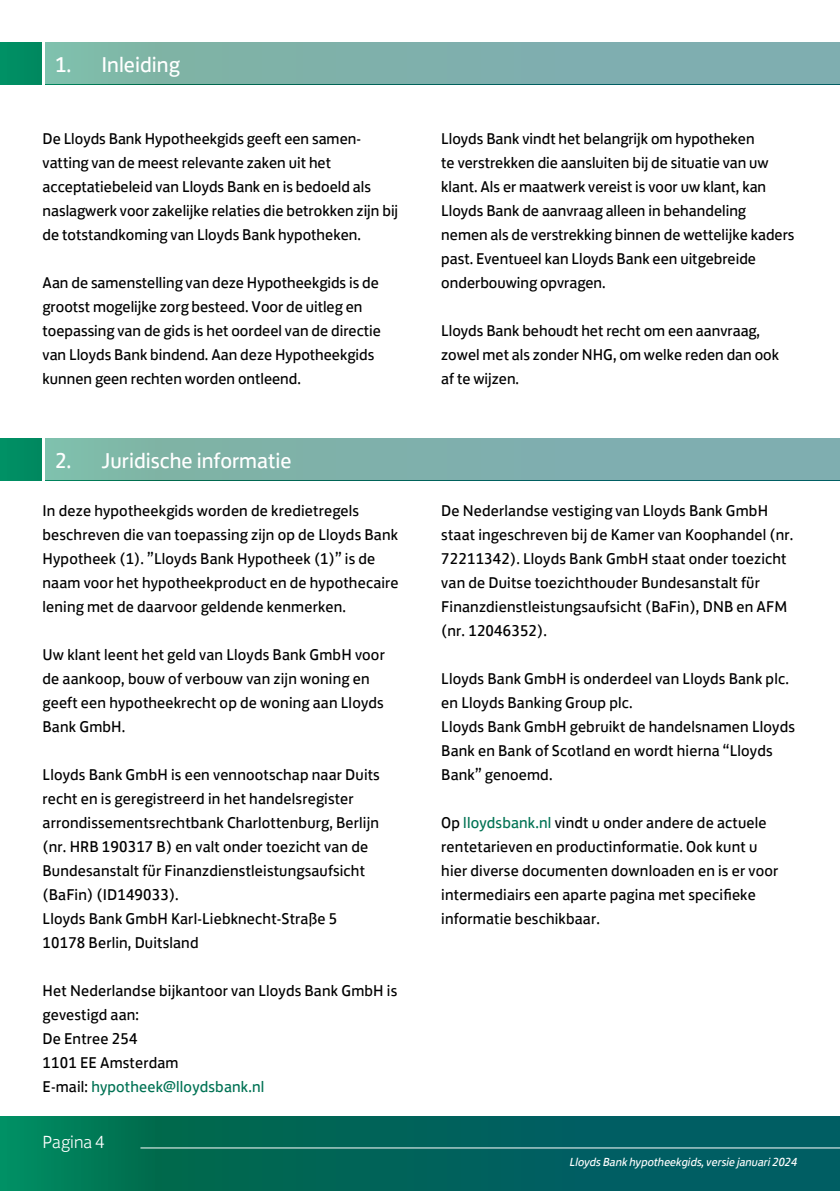
<style>
.page{position:relative;width:840px;height:1191px;background:#fff}
.page>*{position:absolute;margin:0;border:0;box-sizing:border-box;transform-origin:0 0}
.t1{font:22px "Lloyds Bank Jack";color:#fff}
.t2{font:300 18px "Lloyds Bank Jack";color:#fff}
.t3{font:16px/24px "Lloyds Bank Jack";letter-spacing:.01em;color:#000}
.t4{font:italic 12px "Lloyds Bank Jack";letter-spacing:-.01em;color:#fff}
.s1{color:#007254}
</style>
<div class="page">
<svg style="left:0;top:1116px;width:839px;height:75px;background:#01675b"></svg>
<hr style="left:140px;top:1147px;width:699px;height:1px;background:#fff">
<div style="left:0;top:43px;width:839px;height:41px;background:#008c62"></div>
<div style="left:45px;top:43px;width:794px;height:41px;background:#7fb0ad"></div>
<hr style="left:43px;top:42px;width:2px;height:42px;background:#fff">
<div style="left:0;top:439px;width:839px;height:41px;background:#008c62"></div>
<div style="left:45px;top:439px;width:794px;height:41px;background:#7fb0ad"></div>
<hr style="left:43px;top:438px;width:2px;height:42px;background:#fff">
<h1 class="t1" style="left:55px;top:46px;width:126px">1. Inleiding</h1>
<p class="t3" style="left:43px;top:125px;width:357px">De Lloyds Bank Hypotheekgids geeft een samen&shy;vatting van de meest relevante zaken uit het acceptatiebeleid van Lloyds Bank en is bedoeld als naslagwerk voor zakelijke relaties die betrokken zijn bij de totstandkoming van Lloyds Bank hypotheken.</p>
<p class="t3" style="left:43px;top:269px;width:340px">Aan de samenstelling van deze Hypotheekgids is de grootst mogelijke zorg besteed. Voor de uitleg en toepassing van de gids is het oordeel van de directie van Lloyds Bank bindend. Aan deze Hypotheekgids kunnen geen rechten worden ontleend.</p>
<h1 class="t1" style="left:55px;top:442px;width:238px">2. Juridische informatie</h1>
<p class="t3" style="left:43px;top:497px;width:357px">In deze hypotheekgids worden de kredietregels beschreven die van toepassing zijn op de Lloyds Bank Hypotheek (1). ”Lloyds Bank Hypotheek (1)” is de naam voor het hypotheekproduct en de hypothecaire lening met de daarvoor geldende kenmerken.</p>
<p class="t3" style="left:43px;top:641px;width:343px">Uw klant leent het geld van Lloyds Bank GmbH voor de aankoop, bouw of verbouw van zijn woning en geeft een hypotheekrecht op de woning aan Lloyds Bank GmbH.</p>
<p class="t3" style="left:43px;top:761px;width:338px">Lloyds Bank GmbH is een vennootschap naar Duits recht en is geregistreerd in het handelsregister arrondissementsrechtbank Charlottenburg, Berlijn (nr. HRB 190317 B) en valt onder toezicht van de Bundesanstalt für Finanzdienstleistungsaufsicht (BaFin) (ID149033).<br>Lloyds Bank GmbH Karl-Liebknecht-Straße 5<br>10178 Berlin, Duitsland</p>
<p class="t3" style="left:43px;top:977px;width:356px">Het Nederlandse bijkantoor van Lloyds Bank GmbH is gevestigd aan:<br>De Entree 254<br>1101 EE Amsterdam<br>E-mail: <span class="s1">hypotheek@lloydsbank.nl</span></p>
<p class="t2" style="left:43px;top:1127px;width:63px">Pagina 4</p>
<p class="t3" style="left:441px;top:125px;width:354px">Lloyds Bank vindt het belangrijk om hypotheken<br>te verstrekken die aansluiten bij de situatie van uw klant. Als er maatwerk vereist is voor uw klant, kan Lloyds Bank de aanvraag alleen in behandeling nemen als de verstrekking binnen de wettelijke kaders past. Eventueel kan Lloyds Bank een uitgebreide onderbouwing opvragen.</p>
<p class="t3" style="left:441px;top:317px;width:339px">Lloyds Bank behoudt het recht om een aanvraag, zowel met als zonder NHG, om welke reden dan ook af te wijzen.</p>
<p class="t3" style="left:441px;top:497px;width:353px">De Nederlandse vestiging van Lloyds Bank GmbH staat ingeschreven bij de Kamer van Koophandel (nr.<br>72211342). Lloyds Bank GmbH staat onder toezicht van de Duitse toezichthouder Bundesanstalt für Finanzdienstleistungsaufsicht (BaFin), DNB en AFM (nr. 12046352).</p>
<p class="t3" style="left:441px;top:665px;width:355px">Lloyds Bank GmbH is onderdeel van Lloyds Bank plc. en Lloyds Banking Group plc.<br>Lloyds Bank GmbH gebruikt de handelsnamen Lloyds Bank en Bank of Scotland en wordt hierna “Lloyds Bank” genoemd.</p>
<p class="t3" style="left:441px;top:809px;width:338px">Op <span class="s1">lloydsbank.nl</span> vindt u onder andere de actuele rentetarieven en productinformatie. Ook kunt u hier diverse documenten downloaden en is er voor intermediairs een aparte pagina met specifieke informatie beschikbaar.</p>
<p class="t4" style="left:569px;top:1152px;width:229px">Lloyds Bank hypotheekgids, versie januari 2024</p>
</div>
